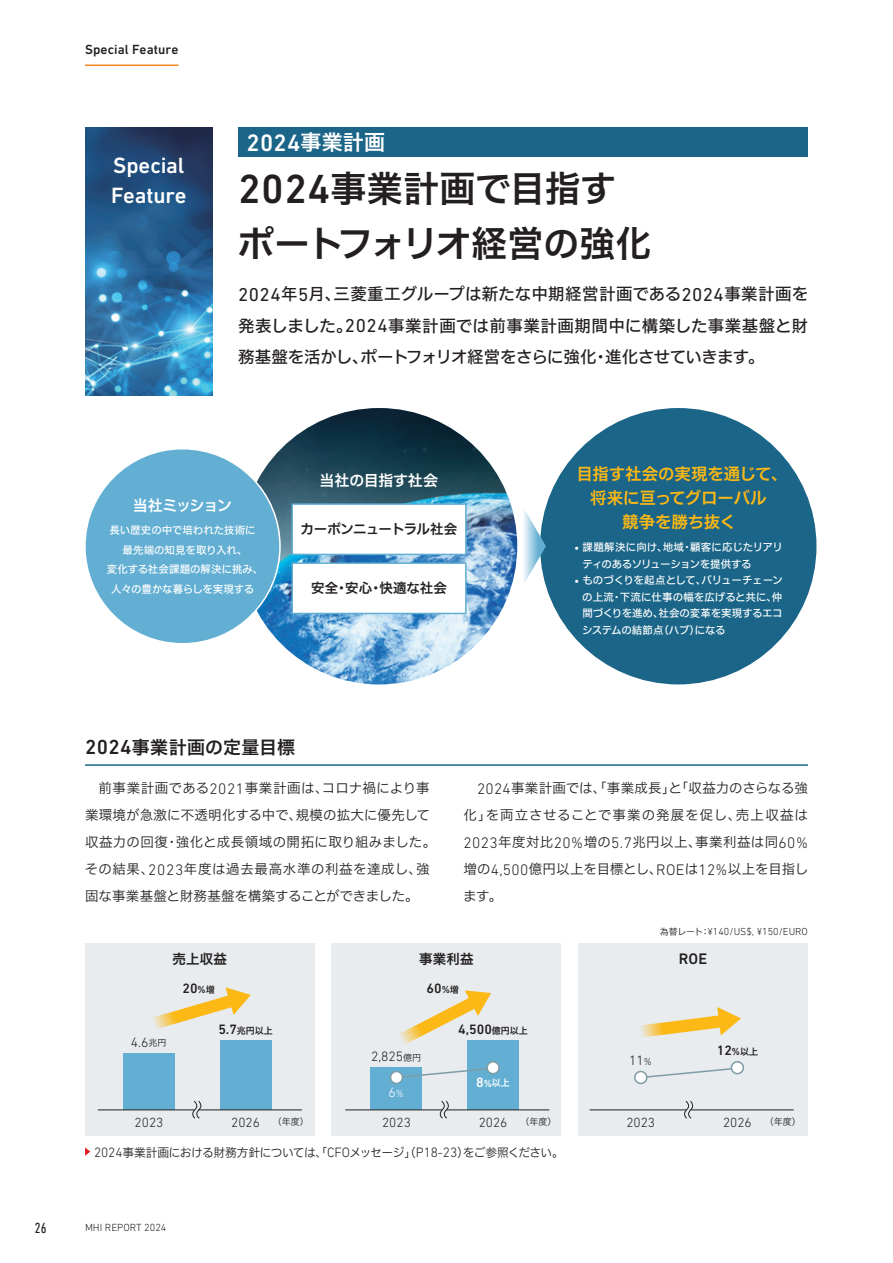
<style>
.page{position:relative;width:893px;height:1263px;background:#fff}
.page>*{position:absolute;margin:0;border:0;box-sizing:border-box;transform-origin:0 0}
.t1{font:36px/55.5px "Hiragino UD Sans F Std N W6";letter-spacing:-.02em;color:#231f20}
.t2{font:500 24.15px "DIN Next LT Pro";color:#fff}
.t3{font:500 22.5px/30px "DIN Next LT Pro";letter-spacing:-.01em;color:#fff}
.t4{font:18px "Hiragino UD Sans F Std N W6";letter-spacing:.015em;color:#231f20}
.t5{font:16.5px/31.5px "Hiragino UD Sans F Std N W5";letter-spacing:-.015em;color:#231f20;text-align:justify}
.t6{font:16.5px/24px "Hiragino UD Sans F Std N W6";letter-spacing:-.01em;color:#fcb814;text-align:center}
.t7{font:500 15.45px "DIN Next LT Pro";color:#231f20}
.t8{font:15px "Hiragino UD Sans F Std N W6";letter-spacing:-.025em;color:#fff}
.t9{font:15px "Hiragino UD Sans F Std N W6";letter-spacing:-.08em;color:#fff}
.t10{font:condensed 15px "DIN Next LT Pro";color:#231f20}
.t11{font:500 13.8px "DIN Next LT Pro";color:#231f20}
.t12{font:300 13.8px "DIN Next LT Pro";color:#231f20}
.t13{font:300 13.8px "DIN Next LT Pro";color:#fff}
.t14{font:13.5px/27px "Hiragino UD Sans F Std N W3";letter-spacing:.02em;color:#231f20}
.t15{font:300 13.5px "DIN Next LT Pro";color:#231f20}
.t16{font:13.5px "Hiragino UD Sans F Std N W6";color:#231f20}
.t17{font:500 13.5px "DIN Next LT Pro";letter-spacing:.005em;color:#231f20}
.t18{font:13.5px "Hiragino UD Sans F Std N W6";letter-spacing:-.05em;color:#231f20}
.t19{font:12px "Hiragino UD Sans F Std N W3";letter-spacing:-.045em;color:#231f20}
.t20{font:10.5px/16.5px "Hiragino UD Sans F Std N W5";letter-spacing:-.01em;color:#fff;text-align:center}
.t21{font:300 10.5px "DIN Next LT Pro";color:#231f20}
.t22{font:300 10.35px "DIN Next LT Pro";color:#231f20}
.t23{font:9px "Hiragino UD Sans F Std N W3";color:#231f20}
.t24{font:9px "Hiragino UD Sans F Std N W6";color:#231f20}
.t25{font:9px "Hiragino UD Sans F Std N W6";color:#fff}
.s1{font-family:"Hiragino UD Sans F Std N W6";font-weight:400;font-size:21px}
.s2{font-family:"DIN Next LT Pro";font-weight:500;font-size:41.4px}
.s3{font-family:"DIN Next LT Pro";font-size:18.9px}
.s4{font-family:"DIN Next LT Pro";font-size:12.15px}
.s5{font-family:"DIN Next LT Pro";font-weight:500;font-size:20.7px}
.s6{font-family:"DIN Next LT Pro";font-weight:300;font-size:15.45px}
.s7{font-family:"Hiragino UD Sans F Std N W3";font-weight:400;font-size:9px}
.s8{font-size:10.35px}
.s9{font-family:"Hiragino UD Sans F Std N W6";font-weight:400;font-size:9px}
.s10{font-family:"DIN Next LT Pro";font-weight:500;font-size:13.8px}
.s11{font-family:"DIN Next LT Pro";font-weight:500;font-size:10.35px}
.s12{font-family:"DIN Next LT Pro";font-weight:300;font-size:13.8px}
</style>
<div class="page">
<div style="left:238px;top:128px;width:570px;height:29px;background:#1a6588"></div>
<img style="left:85px;top:128px;width:128px;height:267px">
<img style="left:241px;top:408px;width:276px;height:276px;border-radius:138px">
<div style="left:85px;top:449px;width:195px;height:195px;background:#62afd3;border-radius:50%"></div>
<div style="left:540px;top:408px;width:276px;height:276px;background:#1a6588;border-radius:50%"></div>
<div style="left:292px;top:504px;width:174px;height:50px;background:#fff"></div>
<div style="left:291px;top:503px;width:176px;height:52px;border:2px solid #62afd3"></div>
<div style="left:292px;top:563px;width:174px;height:50px;background:#fff"></div>
<div style="left:291px;top:562px;width:176px;height:52px;border:2px solid #62afd3"></div>
<svg style="left:524px;top:507px;width:22px;height:79px"></svg>
<div style="left:85px;top:943px;width:230px;height:193px;background:#e8ecee"></div>
<div style="left:332px;top:943px;width:229px;height:193px;background:#e8ecee"></div>
<div style="left:578px;top:943px;width:230px;height:193px;background:#e8ecee"></div>
<hr style="left:85px;top:764px;width:723px;height:2px;background:#1a6588">
<div style="left:123px;top:1053px;width:52px;height:57px;background:#62afd3"></div>
<div style="left:220px;top:1040px;width:51px;height:70px;background:#62afd3"></div>
<svg style="left:192px;top:1101px;width:9px;height:17px"></svg>
<hr style="left:98px;top:1110px;width:97px;height:1px;background:#231f20">
<hr style="left:199px;top:1110px;width:103px;height:1px;background:#231f20">
<svg style="left:153px;top:987px;width:98px;height:42px"></svg>
<div style="left:371px;top:1067px;width:51px;height:43px;background:#62afd3"></div>
<div style="left:468px;top:1040px;width:51px;height:70px;background:#62afd3"></div>
<svg style="left:440px;top:1101px;width:9px;height:17px"></svg>
<hr style="left:345px;top:1110px;width:97px;height:1px;background:#231f20">
<hr style="left:446px;top:1110px;width:103px;height:1px;background:#231f20">
<svg style="left:399px;top:990px;width:92px;height:57px"></svg>
<svg style="left:399px;top:1066px;width:96px;height:13px"></svg>
<div style="left:487px;top:1062px;width:12px;height:12px;background:#fff;border-radius:50%"></div>
<div style="left:486px;top:1061px;width:14px;height:13px;border:2px solid #7e9ca5;border-radius:50%"></div>
<div style="left:391px;top:1071px;width:11px;height:12px;background:#fff;border-radius:50%"></div>
<div style="left:390px;top:1071px;width:13px;height:13px;border:2px solid #7e9ca5;border-radius:50%"></div>
<svg style="left:684px;top:1101px;width:9px;height:17px"></svg>
<hr style="left:590px;top:1110px;width:96px;height:1px;background:#231f20">
<hr style="left:691px;top:1110px;width:103px;height:1px;background:#231f20">
<svg style="left:641px;top:1007px;width:100px;height:30px"></svg>
<svg style="left:639px;top:1066px;width:100px;height:13px"></svg>
<div style="left:731px;top:1062px;width:12px;height:12px;background:#fff;border-radius:50%"></div>
<div style="left:731px;top:1061px;width:13px;height:13px;border:2px solid #7e9ca5;border-radius:50%"></div>
<div style="left:635px;top:1071px;width:12px;height:12px;background:#fff;border-radius:50%"></div>
<div style="left:634px;top:1071px;width:13px;height:13px;border:2px solid #7e9ca5;border-radius:50%"></div>
<svg style="left:85px;top:1147px;width:5px;height:9px"></svg>
<hr style="left:85px;top:65px;width:93px;height:1px;background:#f58520">
<p class="t17" style="left:85px;top:41px;width:95px">Special Feature</p>
<h3 class="t3" style="left:111px;top:151px;width:77px">Special<br>Feature</h3>
<h2 class="t2" style="left:247px;top:129px;width:140px">2024<span class="s1">事業計画</span></h2>
<h1 class="t1" style="left:238px;top:159px;width:415px"><span class="s2">2024</span>事業計画で目指すポートフォリオ経営の強化</h1>
<p class="t5" style="left:238px;top:278px;width:572px"><span class="s3">2024</span>年<span class="s3">5</span>月、三菱重工グループは新たな中期経営計画である<span class="s3">2024</span>事業計画を発表しました。<span class="s3">2024</span>事業計画では前事業計画期間中に構築した事業基盤と財務基盤を活かし、ポートフォリオ経営をさらに強化・進化させていきます。</p>
<p class="t9" style="left:133px;top:494px;width:101px">当社ミッション</p>
<p class="t20" style="left:107px;top:520px;width:158px;line-height:19.5px">長い歴史の中で培われた技術に最先端の知見を取り入れ、<br>変化する社会課題の解決に挑み、人々の豊かな暮らしを実現する</p>
<p class="t8" style="left:320px;top:469px;width:120px">当社の目指す社会</p>
<p class="t18" style="left:301px;top:519px;width:158px">カーボンニュートラル社会</p>
<p class="t16" style="left:311px;top:578px;width:137px">安全・安心・快適な社会</p>
<p class="t6" style="left:576px;top:461px;width:213px">目指す社会の実現を通じて、将来に亘ってグローバル<br>競争を勝ち抜く</p>
<p class="t20" style="left:582px;top:538px;width:202px;text-align:left;text-indent:-8px"><span class="s4">•</span> 課題解決に向け、地域・顧客に応じたリアリティのあるソリューションを提供する</p>
<p class="t20" style="left:582px;top:571px;width:202px;text-align:justify;text-indent:-8px"><span class="s4">•</span> ものづくりを起点として、バリューチェーンの上流・下流に仕事の幅を広げると共に、仲間づくりを進め、社会の変革を実現するエコシステムの結節点（ハブ）になる</p>
<h3 class="t4" style="left:85px;top:733px;width:212px"><span class="s5">2024</span>事業計画の定量目標</h3>
<p class="t14" style="left:85px;top:774px;width:353px;text-indent:14px">前事業計画である<span class="s6">2021</span>事業計画は、コロナ禍により事業環境が急激に不透明化する中で、規模の拡大に優先して収益力の回復・強化と成長領域の開拓に取り組みました。その結果、<span class="s6">2023</span>年度は過去最高水準の利益を達成し、強固な事業基盤と財務基盤を構築することができました。</p>
<p class="t14" style="left:463px;top:774px;width:347px;text-align:justify;text-indent:14px"><span class="s6">2024</span>事業計画では、「事業成長」と「収益力のさらなる強化」を両立させることで事業の発展を促し、売上収益は<span class="s6">2023</span>年度対比<span class="s6">20%</span>増の<span class="s6">5.7</span>兆円以上、事業利益は同<span class="s6">60%</span>増の<span class="s6">4,500</span>億円以上を目標とし、<span class="s6">ROE</span>は<span class="s6">12%</span>以上を目指します。</p>
<p class="t22" style="left:660px;top:926px;width:150px"><span class="s7">為替レート：</span>¥140/US$, ¥150/EURO</p>
<p class="t16" style="left:173px;top:948px;width:56px">売上収益</p>
<p class="t16" style="left:419px;top:948px;width:56px">事業利益</p>
<p class="t7" style="left:679px;top:950px;width:30px">ROE</p>
<p class="t12" style="left:131px;top:1034px;width:37px">4.6<span class="s7">兆円</span></p>
<p class="t11" style="left:182px;top:980px;width:34px">20<span class="s8">%</span><span class="s9">増</span></p>
<p class="t24" style="left:218px;top:1024px;width:56px"><span class="s10">5.7</span>兆円以上</p>
<p class="t15" style="left:135px;top:1114px;width:30px">2023</p>
<p class="t15" style="left:231px;top:1114px;width:30px">2026</p>
<p class="t23" style="left:273px;top:1115px;width:37px">（年度）</p>
<p class="t11" style="left:427px;top:980px;width:34px">60<span class="s8">%</span><span class="s9">増</span></p>
<p class="t12" style="left:371px;top:1048px;width:52px">2,825<span class="s7">億円</span></p>
<p class="t13" style="left:388px;top:1084px;width:17px">6<span class="s8">%</span></p>
<p class="t15" style="left:382px;top:1114px;width:30px">2023</p>
<p class="t11" style="left:458px;top:1021px;width:71px">4,500<span class="s9">億円以上</span></p>
<p class="t25" style="left:476px;top:1076px;width:35px"><span class="s10">8</span><span class="s11">%</span>以上</p>
<p class="t15" style="left:479px;top:1114px;width:30px">2026</p>
<p class="t23" style="left:520px;top:1115px;width:37px">（年度）</p>
<p class="t19" style="left:94px;top:1143px;width:471px"><span class="s12">2024</span>事業計画における財務方針については、「<span class="s12">CFO</span>メッセージ」（<span class="s12">P18-23</span>）をご参照ください。</p>
<p class="t10" style="left:35px;top:1219px;width:14px">26</p>
<p class="t21" style="left:85px;top:1222px;width:83px">MHI REPORT 2024</p>
<p class="t12" style="left:629px;top:1052px;width:24px">11<span class="s8">%</span></p>
<p class="t11" style="left:717px;top:1042px;width:43px">12<span class="s8">%</span><span class="s9">以上</span></p>
<p class="t15" style="left:626px;top:1114px;width:30px">2023</p>
<p class="t15" style="left:723px;top:1114px;width:79px">2026 <span class="s7">（年度）</span></p>
</div>
